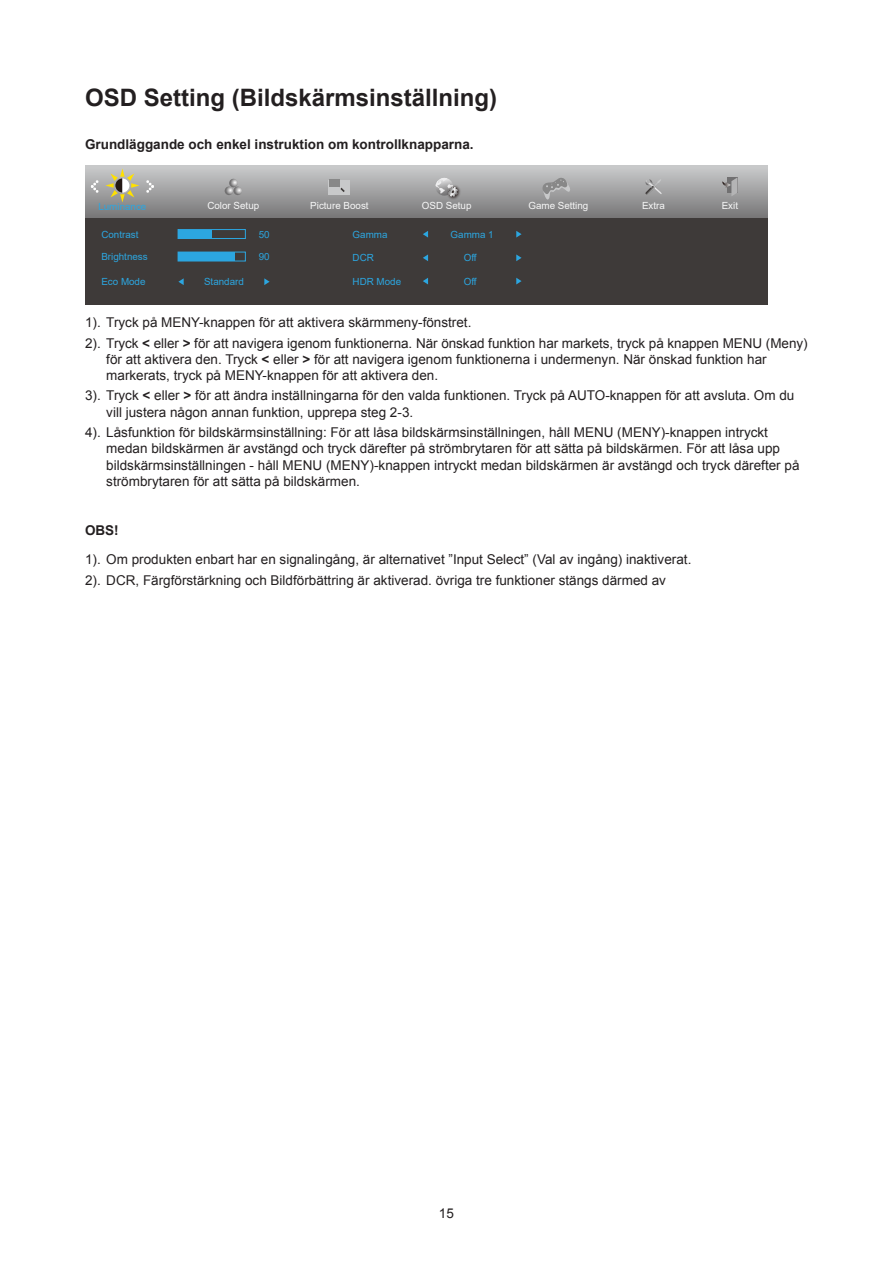
<style>
.page{position:relative;width:893px;height:1263px;background:#fff}
.page>*{position:absolute;margin:0;border:0;box-sizing:border-box;transform-origin:0 0}
.Heading_2{font:700 24px "Arial";color:#231f20}
.t1{font:13.5px/16.2px "Arial";color:#231f20}
.content_bold{font:700 13.5px "Arial";color:#231f20}
.t2{font:9.75px "Arial";color:#2ca6e0}
.t3{font:9.75px "Arial";color:#f7f7f7}
.s1{font-weight:700}
</style>
<div class="page">
<svg style="left:85px;top:165px;width:683px;height:53px;background:#a0a0a1"></svg>
<div style="left:85px;top:218px;width:683px;height:86px;background:#3e3a39"></div>
<svg style="left:91px;top:180px;width:8px;height:13px"></svg>
<svg style="left:146px;top:180px;width:8px;height:13px"></svg>
<svg style="left:105px;top:169px;width:34px;height:33px"></svg>
<svg style="left:225px;top:179px;width:17px;height:16px"></svg>
<div style="left:329px;top:180px;width:21px;height:14px;background:#c8c9ca"></div>
<div style="left:329px;top:180px;width:11px;height:7px;background:#888"></div>
<svg style="left:340px;top:187px;width:5px;height:5px"></svg>
<img style="left:445px;top:184px;width:18px;height:18px">
<svg style="left:435px;top:178px;width:23px;height:19px"></svg>
<svg style="left:722px;top:177px;width:15px;height:19px"></svg>
<svg style="left:645px;top:179px;width:18px;height:16px"></svg>
<div style="left:178px;top:229px;width:68px;height:10px;border:1px solid #2ca6e0"></div>
<div style="left:178px;top:230px;width:34px;height:8px;background:#2ca6e0"></div>
<div style="left:178px;top:252px;width:68px;height:9px;border:1px solid #2ca6e0"></div>
<div style="left:178px;top:252px;width:57px;height:9px;background:#2ca6e0"></div>
<svg style="left:178px;top:278px;width:6px;height:7px"></svg>
<svg style="left:264px;top:278px;width:6px;height:7px"></svg>
<svg style="left:423px;top:231px;width:5px;height:7px"></svg>
<svg style="left:516px;top:231px;width:6px;height:7px"></svg>
<svg style="left:423px;top:254px;width:5px;height:7px"></svg>
<svg style="left:516px;top:254px;width:6px;height:7px"></svg>
<svg style="left:423px;top:278px;width:5px;height:6px"></svg>
<svg style="left:516px;top:278px;width:6px;height:6px"></svg>
<svg style="left:542px;top:177px;width:28px;height:23px"></svg>
<p class="Heading_2" style="left:85px;top:81px;width:414px">OSD Setting (Bildskärmsinställning)</p>
<p class="content_bold" style="left:85px;top:135px;width:390px">Grundläggande och enkel instruktion om kontrollknapparna.</p>
<p class="t2" style="left:98px;top:200px;width:50px">Luminance</p>
<p class="t3" style="left:207px;top:199px;width:53px">Color Setup</p>
<p class="t3" style="left:310px;top:199px;width:60px">Picture Boost</p>
<p class="t3" style="left:422px;top:199px;width:51px">OSD Setup</p>
<p class="t3" style="left:642px;top:199px;width:24px">Extra</p>
<p class="t3" style="left:722px;top:199px;width:18px">Exit</p>
<p class="t2" style="left:101px;top:228px;width:39px">Contrast</p>
<p class="t2" style="left:259px;top:228px;width:12px">50</p>
<p class="t2" style="left:101px;top:250px;width:48px">Brightness</p>
<p class="t2" style="left:259px;top:250px;width:12px">90</p>
<p class="t2" style="left:101px;top:275px;width:46px">Eco Mode</p>
<p class="t2" style="left:204px;top:275px;width:41px">Standard</p>
<p class="t3" style="left:528px;top:199px;width:62px">Game Setting</p>
<p class="t2" style="left:353px;top:228px;width:36px">Gamma</p>
<p class="t2" style="left:451px;top:228px;width:45px">Gamma 1</p>
<p class="t2" style="left:353px;top:251px;width:23px">DCR</p>
<p class="t2" style="left:464px;top:251px;width:14px">Off</p>
<p class="t2" style="left:353px;top:274px;width:50px">HDR Mode</p>
<p class="t2" style="left:464px;top:274px;width:14px">Off</p>
<p class="t1" style="left:85px;top:314px;width:388px">1). Tryck på MENY-knappen för att aktivera skärmmeny-fönstret.</p>
<p class="t1" style="left:106px;top:335px;width:703px;text-indent:-21px">2). Tryck <span class="s1">&lt;</span> eller <span class="s1">&gt;</span> för att navigera igenom funktionerna. När önskad funktion har markets, tryck på knappen MENU (Meny) för att aktivera den. Tryck <span class="s1">&lt;</span> eller <span class="s1">&gt;</span> för att navigera igenom funktionerna i undermenyn. När önskad funktion har markerats, tryck på MENY-knappen för att aktivera den.</p>
<p class="t1" style="left:106px;top:388px;width:690px;text-indent:-21px">3). Tryck <span class="s1">&lt;</span> eller <span class="s1">&gt;</span> för att ändra inställningarna för den valda funktionen. Tryck på AUTO-knappen för att avsluta. Om du vill justera någon annan funktion, upprepa steg 2-3.</p>
<p class="t1" style="left:106px;top:424px;width:695px;text-indent:-21px">4). Låsfunktion för bildskärmsinställning: För att låsa bildskärmsinställningen, håll MENU (MENY)-knappen intryckt medan bildskärmen är avstängd och tryck därefter på strömbrytaren för att sätta på bildskärmen. För att låsa upp bildskärmsinställningen - håll MENU (MENY)-knappen intryckt medan bildskärmen är avstängd och tryck därefter på strömbrytaren för att sätta på bildskärmen.</p>
<p class="content_bold" style="left:85px;top:521px;width:35px">OBS!</p>
<p class="t1" style="left:85px;top:551px;width:608px">1). Om produkten enbart har en signalingång, är alternativet ”Input Select” (Val av ingång) inaktiverat.</p>
<p class="t1" style="left:85px;top:572px;width:582px">2). DCR, Färgförstärkning och Bildförbättring är aktiverad. övriga tre funktioner stängs därmed av</p>
<p class="t1" style="left:439px;top:1205px;width:17px">15</p>
</div>
